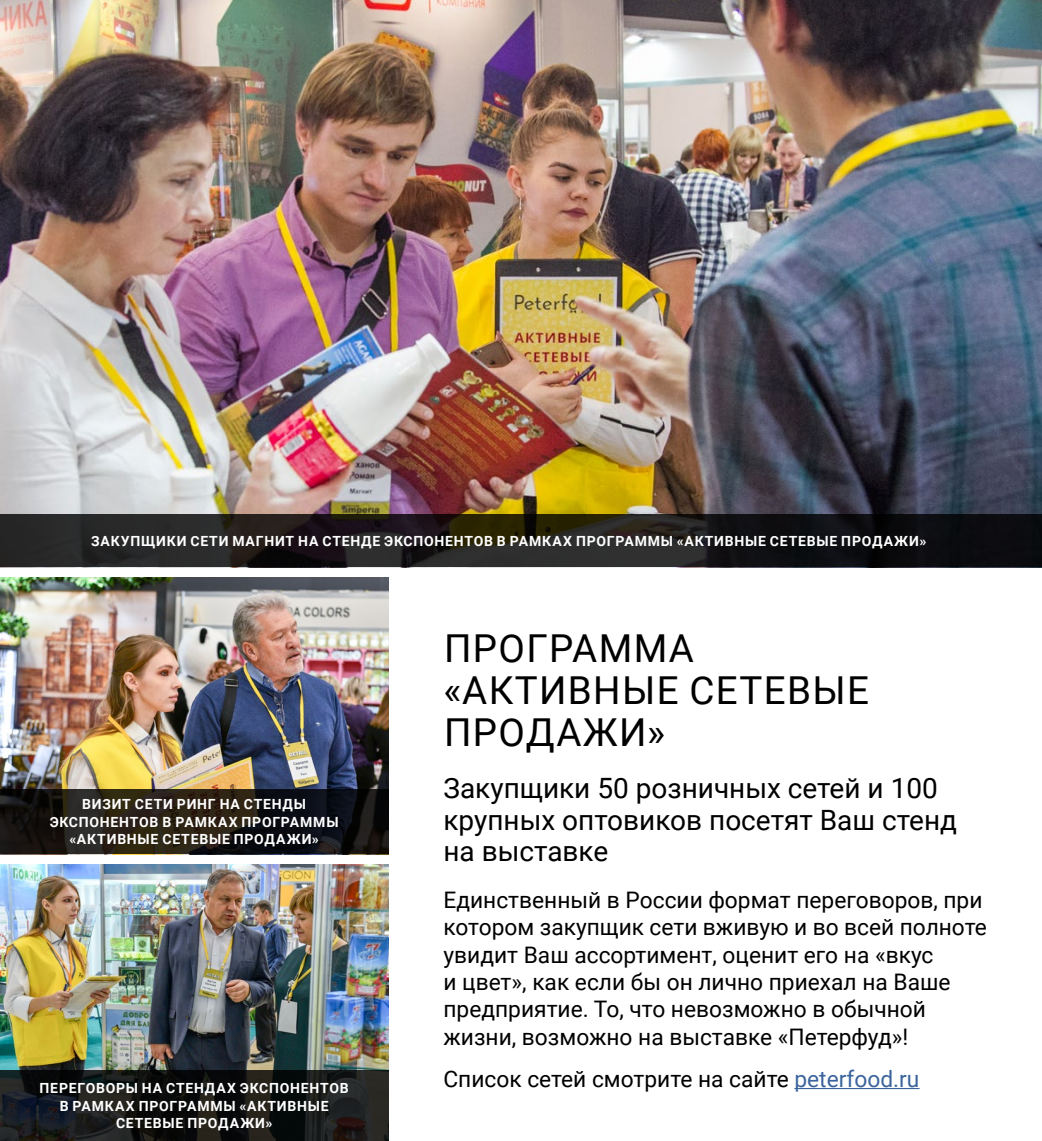
<style>
.page{position:relative;width:1042px;height:1141px;background:#fff}
.page>*{position:absolute;margin:0;border:0;box-sizing:border-box;transform-origin:0 0}
.Заг_1{font:38.5px/42px "Roboto";letter-spacing:.035em;color:#000}
.Заг_2{font:28px/31.5px "Roboto";color:#000}
.текст_15{font:22.75px/27.3px "Roboto";color:#000}
.t1{font:300 condensed 15.75px "Partner";color:#fff}
.Подпись_к_фото{font:700 14px/17.5px "Roboto";letter-spacing:.055em;color:#fff;text-align:center}
.s1{color:#3b649d}
</style>
<div class="page">
<img style="left:0;top:0;width:1042px;height:514px">
<hr style="left:794px;top:1088px;width:125px;height:1px;background:#3b649d">
<img style="left:0;top:578px;width:388px;height:211px">
<img style="left:0;top:864px;width:388px;height:206px">
<svg style="left:0;top:514px;width:1042px;height:53px;background:#1d1c1b"></svg>
<svg style="left:0;top:789px;width:388px;height:65px;background:#1c1814"></svg>
<svg style="left:0;top:1070px;width:388px;height:71px;background:#161717"></svg>
<svg style="left:856px;top:32px;width:186px;height:37px;background:#484a4f"></svg>
<p class="Подпись_к_фото" style="left:91px;top:531px;width:837px">ЗАКУПЩИКИ СЕТИ МАГНИТ НА СТЕНДЕ ЭКСПОНЕНТОВ В РАМКАХ ПРОГРАММЫ «АКТИВНЫЕ СЕТЕВЫЕ ПРОДАЖИ»</p>
<p class="Подпись_к_фото" style="left:50px;top:795px;width:290px">ВИЗИТ СЕТИ РИНГ НА СТЕНДЫ<br>ЭКСПОНЕНТОВ В РАМКАХ ПРОГРАММЫ «АКТИВНЫЕ СЕТЕВЫЕ ПРОДАЖИ»</p>
<p class="Подпись_к_фото" style="left:40px;top:1079px;width:310px">ПЕРЕГОВОРЫ НА СТЕНДАХ ЭКСПОНЕНТОВ<br>В РАМКАХ ПРОГРАММЫ «АКТИВНЫЕ<br>СЕТЕВЫЕ ПРОДАЖИ»</p>
<p class="t1" style="left:74px;top:1099px;width:8px">6</p>
<p class="Заг_1" style="left:443px;top:625px;width:427px">ПРОГРАММА «АКТИВНЫЕ СЕТЕВЫЕ<br>ПРОДАЖИ»</p>
<p class="Заг_2" style="left:443px;top:771px;width:515px">Закупщики 50 розничных сетей и 100 крупных оптовиков посетят Ваш стенд на выставке</p>
<p class="текст_15" style="left:443px;top:886px;width:545px">Единственный в России формат переговоров, при котором закупщик сети вживую и во всей полноте увидит Ваш ассортимент, оценит его на «вкус<br>и цвет», как если бы он лично приехал на Ваше предприятие. То, что невозможно в обычной жизни, возможно на выставке «Петерфуд»!</p>
<p class="текст_15" style="left:443px;top:1064px;width:477px">Список сетей смотрите на сайте <span class="s1">peterfood.ru</span></p>
</div>
